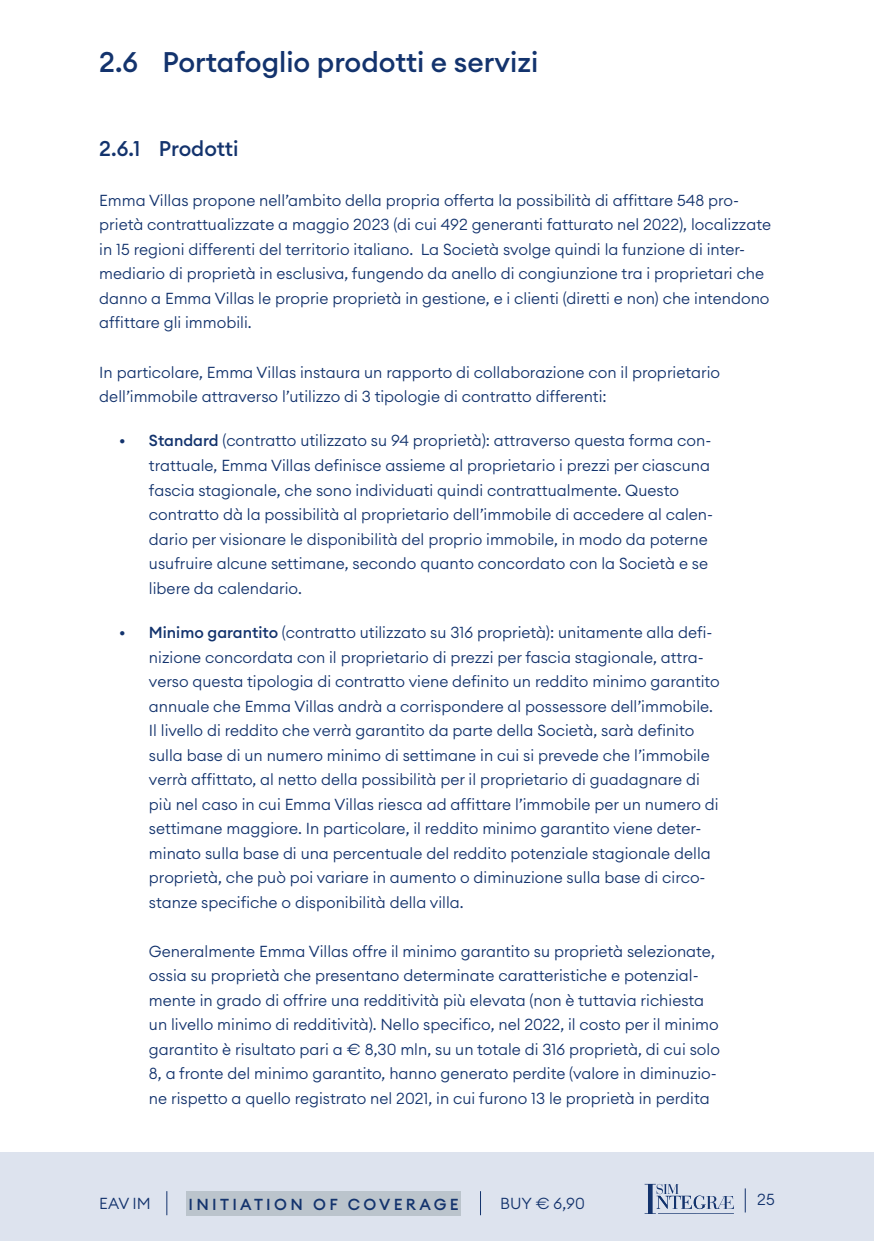
<style>
.page{position:relative;width:874px;height:1241px;background:#fff}
.page>*{position:absolute;margin:0;border:0;box-sizing:border-box;transform-origin:0 0}
.t1{font:500 28px "Euclid Circular A";color:#13336d}
.t2{font:500 21px "Euclid Circular A";letter-spacing:-.01em;color:#13336d}
.t3{font:300 15.75px/24.5px "Euclid Circular A";color:#13336d}
.t4{font:500 15.75px "Euclid Circular A";letter-spacing:.21em;color:#13336d}
.s1{font-weight:500}
</style>
<div class="page">
<div style="left:0;top:1152px;width:873px;height:88px;background:#dde3ee"></div>
<svg style="left:166px;top:1191px;width:1px;height:23px"></svg>
<div style="left:186px;top:1191px;width:274px;height:24px;background:#bbc4cc"></div>
<svg style="left:480px;top:1191px;width:1px;height:23px"></svg>
<svg style="left:744px;top:1188px;width:1px;height:24px"></svg>
<svg style="left:644px;top:1183px;width:89px;height:30px"></svg>
<h1 class="t1" style="left:99px;top:44px;width:440px">2.6 Portafoglio prodotti e servizi</h1>
<h2 class="t2" style="left:99px;top:135px;width:141px">2.6.1 Prodotti</h2>
<p class="t3" style="left:99px;top:187px;width:673px">Emma Villas propone nell’ambito della propria offerta la possibilità di affittare 548 pro&shy;prietà contrattualizzate a maggio 2023 (di cui 492 generanti fatturato nel 2022), localizzate in 15 regioni differenti del territorio italiano. La Società svolge quindi la funzione di inter&shy;mediario di proprietà in esclusiva, fungendo da anello di congiunzione tra i proprietari che danno a Emma Villas le proprie proprietà in gestione, e i clienti (diretti e non) che intendono affittare gli immobili.</p>
<p class="t3" style="left:99px;top:359px;width:622px">In particolare, Emma Villas instaura un rapporto di collaborazione con il proprietario dell’immobile attraverso l’utilizzo di 3 tipologie di contratto differenti:</p>
<p class="t3" style="left:149px;top:428px;width:565px;text-indent:-30px"><span class="s1">• Standard</span> (contratto utilizzato su 94 proprietà): attraverso questa forma con&shy;trattuale, Emma Villas definisce assieme al proprietario i prezzi per ciascuna fascia stagionale, che sono individuati quindi contrattualmente. Questo contratto dà la possibilità al proprietario dell’immobile di accedere al calen&shy;dario per visionare le disponibilità del proprio immobile, in modo da poterne usufruire alcune settimane, secondo quanto concordato con la Società e se libere da calendario.</p>
<p class="t3" style="left:149px;top:619px;width:572px;text-indent:-30px"><span class="s1">• Minimo garantito</span> (contratto utilizzato su 316 proprietà): unitamente alla defi&shy;nizione concordata con il proprietario di prezzi per fascia stagionale, attra&shy;verso questa tipologia di contratto viene definito un reddito minimo garantito annuale che Emma Villas andrà a corrispondere al possessore dell’immobile.<br>Il livello di reddito che verrà garantito da parte della Società, sarà definito sulla base di un numero minimo di settimane in cui si prevede che l’immobile verrà affittato, al netto della possibilità per il proprietario di guadagnare di più nel caso in cui Emma Villas riesca ad affittare l’immobile per un numero di settimane maggiore. In particolare, il reddito minimo garantito viene deter&shy;minato sulla base di una percentuale del reddito potenziale stagionale della proprietà, che può poi variare in aumento o diminuzione sulla base di circo&shy;stanze specifiche o disponibilità della villa.</p>
<p class="t3" style="left:149px;top:938px;width:572px">Generalmente Emma Villas offre il minimo garantito su proprietà selezionate, ossia su proprietà che presentano determinate caratteristiche e potenzial&shy;mente in grado di offrire una redditività più elevata (non è tuttavia richiesta un livello minimo di redditività). Nello specifico, nel 2022, il costo per il minimo garantito è risultato pari a € 8,30 mln, su un totale di 316 proprietà, di cui solo 8, a fronte del minimo garantito, hanno generato perdite (valore in diminuzio&shy;ne rispetto a quello registrato nel 2021, in cui furono 13 le proprietà in perdita</p>
<p class="t3" style="left:99px;top:1190px;width:53px">EAV IM</p>
<p class="t4" style="left:188px;top:1194px;width:272px">INITIATION OF COVERAGE</p>
<p class="t3" style="left:500px;top:1190px;width:86px">BUY € 6,90</p>
<p class="t3" style="left:756px;top:1186px;width:19px">25</p>
</div>
